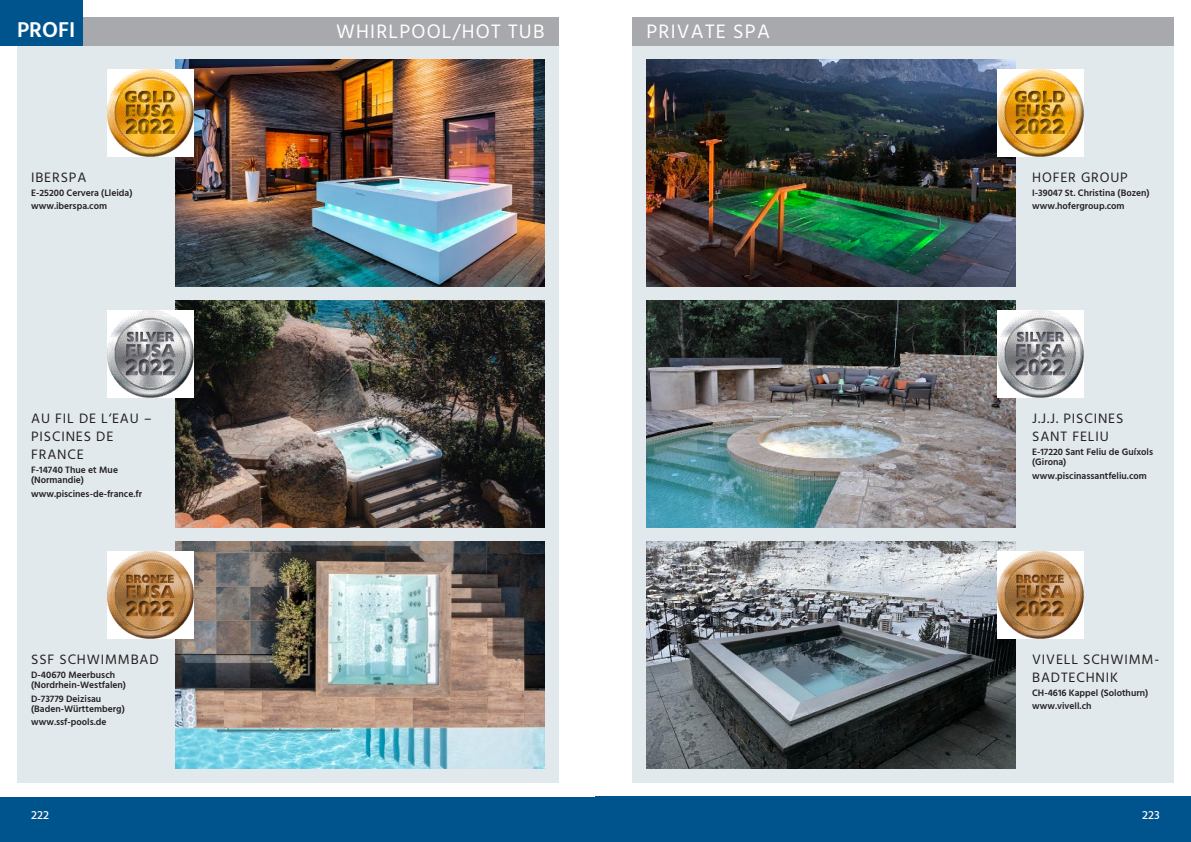
<style>
.page{position:relative;width:1191px;height:842px;background:#fff}
.page>*{position:absolute;margin:0;border:0;box-sizing:border-box;transform-origin:0 0}
._03_Subline_Hind{font:600 22px "Hind";color:#fff}
._02_Rubrik_Hind{font:20px "Hind";letter-spacing:.06em;color:#fff}
._04_Autor_Hind{font:14px/18px "Hind";letter-spacing:.06em;color:#231f20}
._05_Bildhinweis_Hind{font:500 12px "Hind";color:#fff}
._03_Info_Zwischenhea{font:600 9.5px/10.5px "Hind";color:#231f20}
</style>
<div class="page">
<div style="left:0;top:797px;width:595px;height:45px;background:#00548e"></div>
<div style="left:595px;top:797px;width:596px;height:45px;background:#00548e"></div>
<div style="left:632px;top:17px;width:542px;height:765px;background:#e2e9ed"></div>
<div style="left:17px;top:17px;width:541px;height:765px;background:#e2e9ed"></div>
<img style="left:646px;top:60px;width:369px;height:226px">
<img style="left:176px;top:60px;width:368px;height:226px">
<img style="left:646px;top:300px;width:369px;height:227px">
<img style="left:176px;top:300px;width:368px;height:227px">
<img style="left:646px;top:541px;width:369px;height:227px">
<img style="left:176px;top:541px;width:368px;height:227px">
<div style="left:632px;top:17px;width:542px;height:28px;background:#a8a9ad"></div>
<div style="left:17px;top:17px;width:541px;height:28px;background:#a8a9ad"></div>
<img style="left:997px;top:70px;width:87px;height:86px">
<img style="left:107px;top:70px;width:86px;height:86px">
<img style="left:997px;top:311px;width:87px;height:86px">
<img style="left:107px;top:311px;width:86px;height:86px">
<img style="left:997px;top:552px;width:87px;height:86px">
<img style="left:107px;top:552px;width:86px;height:86px">
<div style="left:0;top:0;width:82px;height:45px;background:#00548e"></div>
<p class="_03_Subline_Hind" style="left:17px;top:14px;width:60px">PROFI</p>
<p class="_02_Rubrik_Hind" style="left:336px;top:18px;width:210px">WHIRLPOOL/HOT TUB</p>
<p class="_02_Rubrik_Hind" style="left:646px;top:18px;width:125px">PRIVATE SPA</p>
<p class="_04_Autor_Hind" style="left:31px;top:169px;width:57px">IBERSPA</p>
<p class="_03_Info_Zwischenhea" style="left:31px;top:188px;width:103px">E-25200 Cervera (Lleida)</p>
<p class="_03_Info_Zwischenhea" style="left:31px;top:201px;width:77px">www.iberspa.com</p>
<p class="_04_Autor_Hind" style="left:31px;top:410px;width:122px">AU FIL DE L‘EAU –<br>PISCINES DE<br>FRANCE</p>
<p class="_03_Info_Zwischenhea" style="left:31px;top:465px;width:88px">F-14740 Thue et Mue (Normandie)</p>
<p class="_03_Info_Zwischenhea" style="left:31px;top:489px;width:112px">www.piscines-de-france.fr</p>
<p class="_04_Autor_Hind" style="left:31px;top:651px;width:129px">SSF SCHWIMMBAD</p>
<p class="_03_Info_Zwischenhea" style="left:31px;top:670px;width:96px">D-40670 Meerbusch (Nordrhein-Westfalen)</p>
<p class="_03_Info_Zwischenhea" style="left:31px;top:694px;width:95px">D-73779 Deizisau (Baden-Württemberg)</p>
<p class="_03_Info_Zwischenhea" style="left:31px;top:717px;width:77px">www.ssf-pools.de</p>
<p class="_04_Autor_Hind" style="left:1032px;top:169px;width:97px">HOFER GROUP</p>
<p class="_03_Info_Zwischenhea" style="left:1032px;top:188px;width:119px">I-39047 St. Christina (Bozen)</p>
<p class="_03_Info_Zwischenhea" style="left:1032px;top:201px;width:94px">www.hofergroup.com</p>
<p class="_04_Autor_Hind" style="left:1032px;top:410px;width:93px">J.J.J. PISCINES<br>SANT FELIU</p>
<p class="_03_Info_Zwischenhea" style="left:1032px;top:447px;width:122px">E-17220 Sant Feliu de Guíxols (Girona)</p>
<p class="_03_Info_Zwischenhea" style="left:1032px;top:471px;width:116px">www.piscinassantfeliu.com</p>
<p class="_04_Autor_Hind" style="left:1032px;top:651px;width:129px">VIVELL SCHWIMM-<br>BADTECHNIK</p>
<p class="_03_Info_Zwischenhea" style="left:1032px;top:688px;width:117px">CH-4616 Kappel (Solothurn)</p>
<p class="_03_Info_Zwischenhea" style="left:1032px;top:701px;width:61px">www.vivell.ch</p>
<p class="_05_Bildhinweis_Hind" style="left:31px;top:807px;width:19px">222</p>
<p class="_05_Bildhinweis_Hind" style="left:1142px;top:807px;width:19px">223</p>
</div>
